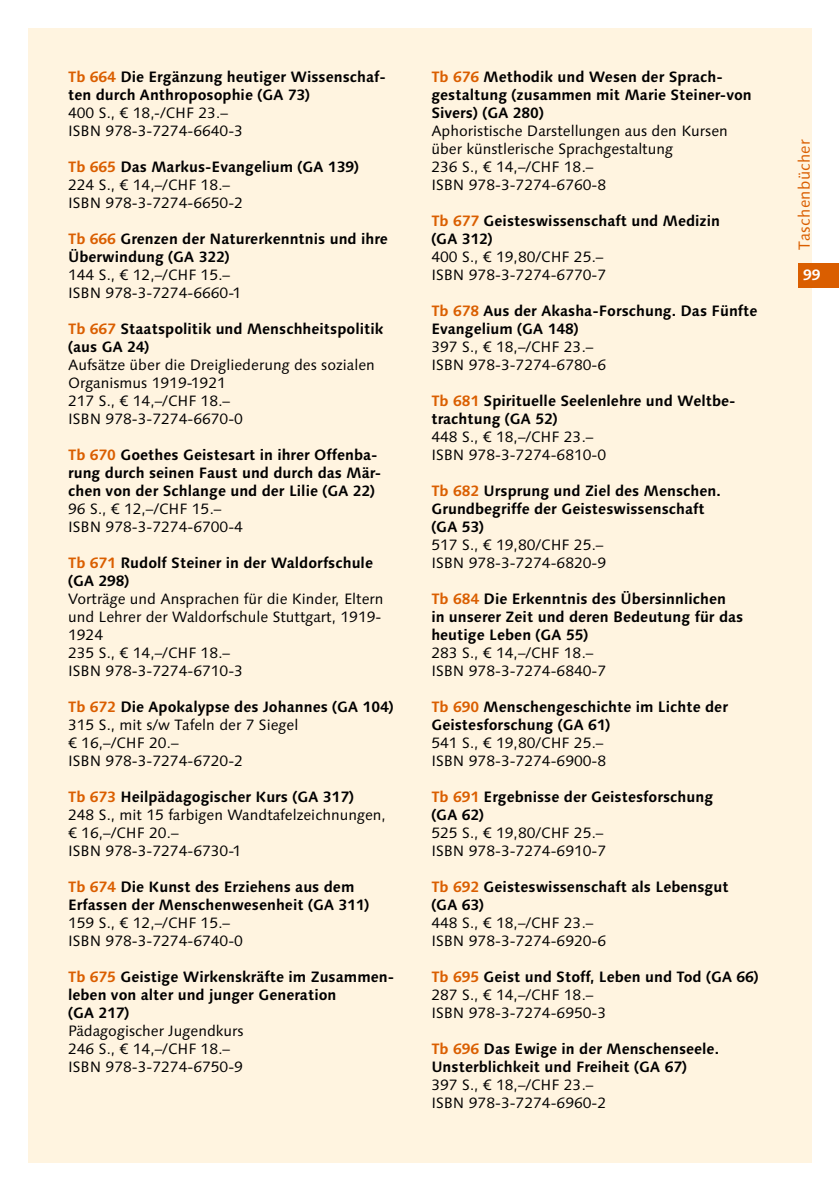
<style>
.page{position:relative;width:840px;height:1191px;background:#fff}
.page>*{position:absolute;margin:0;border:0;box-sizing:border-box;transform-origin:0 0}
.t1{font:16px "Linotype Syntax";letter-spacing:.02em;color:#da5e00}
.t2{font:15px/18px "Linotype Syntax";color:#000}
.t3{font:700 15px/18px "Linotype Syntax";color:#000}
.t4{font:700 15px "Linotype Syntax";color:#fff}
.s1{color:#da5e00}
.s2{font-weight:700;color:#da5e00}
.s3{font-weight:700}
</style>
<div class="page">
<div style="left:28px;top:28px;width:783px;height:1134px;background:#fff4e0"></div>
<div style="left:797px;top:264px;width:41px;height:24px;background:#da5e00"></div>
<p class="t3" style="left:68px;top:68px;width:319px"><span class="s1">Tb 664</span> Die Ergänzung heutiger Wissenschaf&shy;ten durch Anthroposophie (GA 73)</p>
<p class="t2" style="left:68px;top:104px;width:176px">400 S., € 18,-/CHF 23.–<br>ISBN 978-3-7274-6640-3</p>
<p class="t2" style="left:68px;top:158px;width:292px"><span class="s2">Tb 665</span> <span class="s3">Das Markus-Evangelium (GA 139)<br></span>224 S., € 14,–/CHF 18.–<br>ISBN 978-3-7274-6650-2</p>
<p class="t3" style="left:68px;top:230px;width:321px"><span class="s1">Tb 666</span> Grenzen der Naturerkenntnis und ihre<br>Überwindung (GA 322)</p>
<p class="t2" style="left:68px;top:266px;width:174px">144 S., € 12,–/CHF 15.–<br>ISBN 978-3-7274-6660-1</p>
<p class="t3" style="left:68px;top:320px;width:317px"><span class="s1">Tb 667</span> Staatspolitik und Menschheitspolitik (aus GA 24)</p>
<p class="t2" style="left:68px;top:356px;width:308px">Aufsätze über die Dreigliederung des sozialen<br>Organismus 1919-1921<br>217 S., € 14,–/CHF 18.–<br>ISBN 978-3-7274-6670-0</p>
<p class="t3" style="left:68px;top:446px;width:314px"><span class="s1">Tb 670</span> Goethes Geistesart in ihrer Offenba&shy;rung durch seinen Faust und durch das Mär&shy;chen von der Schlange und der Lilie (GA 22)</p>
<p class="t2" style="left:68px;top:500px;width:176px">96 S., € 12,–/CHF 15.–<br>ISBN 978-3-7274-6700-4</p>
<p class="t3" style="left:68px;top:554px;width:306px"><span class="s1">Tb 671</span> Rudolf Steiner in der Waldorfschule (GA 298)</p>
<p class="t2" style="left:68px;top:590px;width:317px">Vorträge und Ansprachen für die Kinder, Eltern und Lehrer der Waldorfschule Stuttgart, 1919-<br>1924<br>235 S., € 14,–/CHF 18.–<br>ISBN 978-3-7274-6710-3</p>
<p class="t2" style="left:68px;top:698px;width:327px"><span class="s2">Tb 672</span> <span class="s3">Die Apokalypse des Johannes (GA 104)<br></span>315 S., mit s/w Tafeln der 7 Siegel<br>€ 16,–/CHF 20.–<br>ISBN 978-3-7274-6720-2</p>
<p class="t2" style="left:68px;top:788px;width:319px"><span class="s2">Tb 673</span> <span class="s3">Heilpädagogischer Kurs (GA 317)<br></span>248 S., mit 15 farbigen Wandtafelzeichnungen, € 16,–/CHF 20.–<br>ISBN 978-3-7274-6730-1</p>
<p class="t3" style="left:68px;top:878px;width:303px"><span class="s1">Tb 674</span> Die Kunst des Erziehens aus dem<br>Erfassen der Menschenwesenheit (GA 311)</p>
<p class="t2" style="left:68px;top:914px;width:176px">159 S., € 12,–/CHF 15.–<br>ISBN 978-3-7274-6740-0</p>
<p class="t3" style="left:68px;top:968px;width:327px"><span class="s1">Tb 675</span> Geistige Wirkenskräfte im Zusammen&shy;leben von alter und junger Generation<br>(GA 217)</p>
<p class="t2" style="left:68px;top:1022px;width:177px">Pädagogischer Jugendkurs<br>246 S., € 14,–/CHF 18.–<br>ISBN 978-3-7274-6750-9</p>
<p class="t3" style="left:431px;top:68px;width:322px"><span class="s1">Tb 676</span> Methodik und Wesen der Sprach&shy;gestaltung (zusammen mit Marie Steiner-von<br>Sivers) (GA 280)</p>
<p class="t2" style="left:431px;top:122px;width:298px">Aphoristische Darstellungen aus den Kursen über künstlerische Sprachgestaltung<br>236 S., € 14,–/CHF 18.–<br>ISBN 978-3-7274-6760-8</p>
<p class="t3" style="left:431px;top:212px;width:290px"><span class="s1">Tb 677</span> Geisteswissenschaft und Medizin (GA 312)</p>
<p class="t2" style="left:431px;top:248px;width:176px">400 S., € 19,80/CHF 25.–<br>ISBN 978-3-7274-6770-7</p>
<p class="t3" style="left:431px;top:302px;width:327px"><span class="s1">Tb 678</span> Aus der Akasha-Forschung. Das Fünfte<br>Evangelium (GA 148)</p>
<p class="t2" style="left:431px;top:338px;width:176px">397 S., € 18,–/CHF 23.–<br>ISBN 978-3-7274-6780-6</p>
<p class="t3" style="left:431px;top:392px;width:306px"><span class="s1">Tb 681</span> Spirituelle Seelenlehre und Weltbe&shy;trachtung (GA 52)</p>
<p class="t2" style="left:431px;top:428px;width:176px">448 S., € 18,–/CHF 23.–<br>ISBN 978-3-7274-6810-0</p>
<p class="t3" style="left:431px;top:482px;width:291px"><span class="s1">Tb 682</span> Ursprung und Ziel des Menschen.<br>Grundbegriffe der Geisteswissenschaft (GA 53)</p>
<p class="t2" style="left:431px;top:536px;width:176px">517 S., € 19,80/CHF 25.–<br>ISBN 978-3-7274-6820-9</p>
<p class="t3" style="left:431px;top:590px;width:313px"><span class="s1">Tb 684</span> Die Erkenntnis des Übersinnlichen<br>in unserer Zeit und deren Bedeutung für das heutige Leben (GA 55)</p>
<p class="t2" style="left:431px;top:644px;width:176px">283 S., € 14,–/CHF 18.–<br>ISBN 978-3-7274-6840-7</p>
<p class="t3" style="left:431px;top:698px;width:298px"><span class="s1">Tb 690</span> Menschengeschichte im Lichte der<br>Geistesforschung (GA 61)</p>
<p class="t2" style="left:431px;top:734px;width:176px">541 S., € 19,80/CHF 25.–<br>ISBN 978-3-7274-6900-8</p>
<p class="t3" style="left:431px;top:788px;width:283px"><span class="s1">Tb 691</span> Ergebnisse der Geistesforschung (GA 62)</p>
<p class="t2" style="left:431px;top:824px;width:176px">525 S., € 19,80/CHF 25.–<br>ISBN 978-3-7274-6910-7</p>
<p class="t3" style="left:431px;top:878px;width:299px"><span class="s1">Tb 692</span> Geisteswissenschaft als Lebensgut (GA 63)</p>
<p class="t2" style="left:431px;top:914px;width:176px">448 S., € 18,–/CHF 23.–<br>ISBN 978-3-7274-6920-6</p>
<p class="t2" style="left:431px;top:968px;width:329px"><span class="s2">Tb 695</span> <span class="s3">Geist und Stoff, Leben und Tod (GA 66)<br></span>287 S., € 14,–/CHF 18.–<br>ISBN 978-3-7274-6950-3</p>
<p class="t3" style="left:431px;top:1040px;width:289px"><span class="s1">Tb 696</span> Das Ewige in der Menschenseele.<br>Unsterblichkeit und Freiheit (GA 67)</p>
<p class="t2" style="left:431px;top:1076px;width:176px">397 S., € 18,–/CHF 23.–<br>ISBN 978-3-7274-6960-2</p>
<p class="t1" style="left:794px;top:250px;width:112px;rotate:-90deg">Taschenbücher</p>
<p class="t4" style="left:802px;top:265px;width:19px">99</p>
</div>
